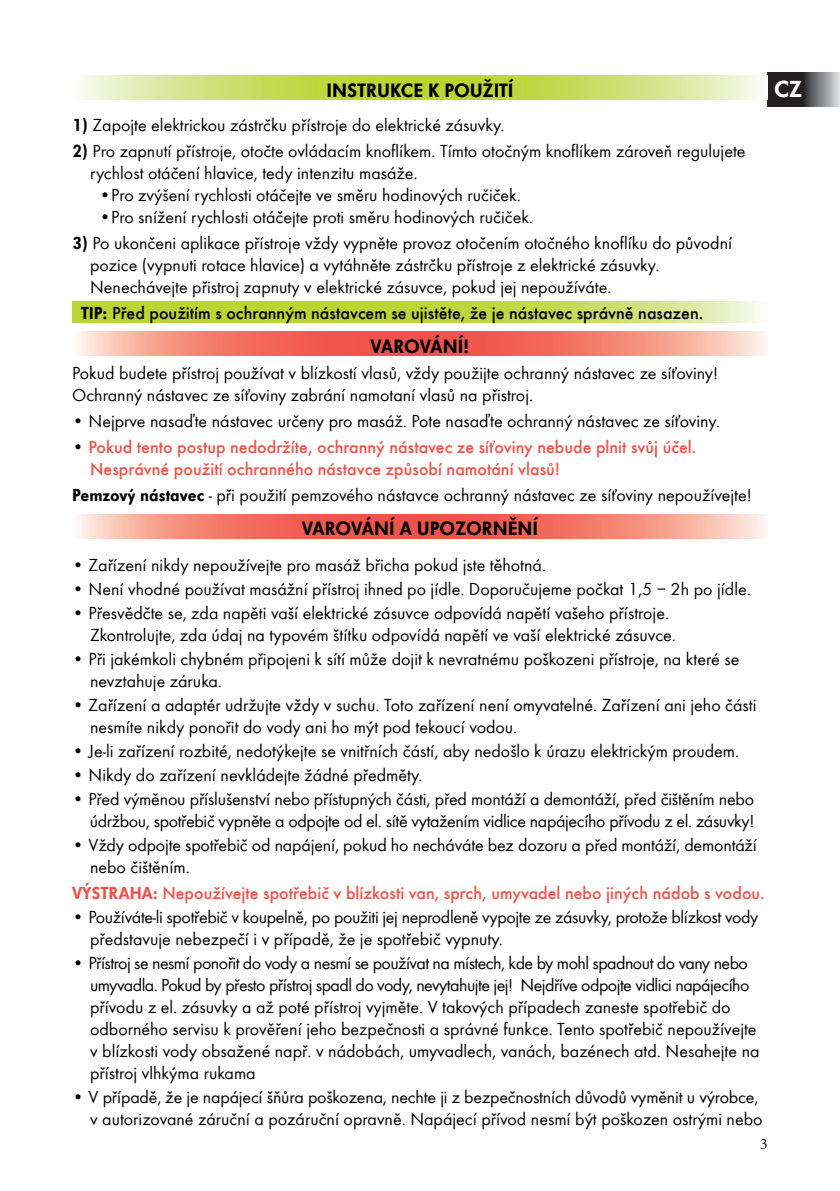
<style>
.page{position:relative;width:840px;height:1191px;background:#fff}
.page>*{position:absolute;margin:0;border:0;box-sizing:border-box;transform-origin:0 0}
.t1{font:800 24px "Futura EFCE";color:#fff}
.t2{font:800 20px "Futura EFCE";color:#000001}
.t3{font:18px/22px "Futura EFCE";color:#000001}
.t4{font:500 18px/22px "Futura EFCE";color:#f05248}
.t5{font:18px/22px "Futura EFCE";letter-spacing:-.02em;color:#000001}
.t6{font:500 18px "Futura EFCE";color:#000001}
.t7{font:16px "Minion Pro";color:#231f20}
.s1{font-weight:800}
.s2{font-weight:400;color:#000001}
</style>
<div class="page">
<img style="left:767px;top:72px;width:72px;height:35px">
<svg style="left:80px;top:75px;width:681px;height:24px;background:#cddf71"></svg>
<svg style="left:72px;top:302px;width:688px;height:21px;background:#c4da52"></svg>
<svg style="left:78px;top:331px;width:688px;height:25px;background:#f48374"></svg>
<svg style="left:78px;top:514px;width:688px;height:25px;background:#f48374"></svg>
<p class="t2" style="left:326px;top:77px;width:188px">INSTRUKCE K POUŽITÍ</p>
<h1 class="t1" style="left:773px;top:73px;width:29px">CZ</h1>
<p class="t3" style="left:72px;top:114px;width:434px"><span class="s1">1)</span> Zapojte elektrickou zástrčku přístroje do elektrické zásuvky.</p>
<p class="t3" style="left:90px;top:140px;width:656px;text-indent:-18px"><span class="s1">2)</span> Pro zapnutí přístroje, otočte ovládacím knoflíkem. Tímto otočným knoflíkem zároveň regulujete rychlost otáčení hlavice, tedy intenzitu masáže.</p>
<p class="t3" style="left:99px;top:184px;width:423px">•Pro zvýšení rychlosti otáčejte ve směru hodinových ručiček.</p>
<p class="t3" style="left:99px;top:206px;width:435px">•Pro snížení rychlosti otáčejte proti směru hodinových ručiček.</p>
<p class="t3" style="left:90px;top:232px;width:643px;text-indent:-18px"><span class="s1">3)</span> Po ukončeni aplikace přístroje vždy vypněte provoz otočením otočného knoflíku do původní pozice (vypnuti rotace hlavice) a vytáhněte zástrčku přístroje z elektrické zásuvky.<br>Nenechávejte přistroj zapnuty v elektrické zásuvce, pokud jej nepoužíváte.</p>
<p class="t6" style="left:81px;top:301px;width:623px"><span class="s1">TIP:</span> Před použitím s ochranným nástavcem se ujistěte, že je nástavec správně nasazen.</p>
<p class="t2" style="left:370px;top:333px;width:100px">VAROVÁNÍ!</p>
<p class="t3" style="left:72px;top:362px;width:647px">Pokud budete přístroj používat v blízkostí vlasů, vždy použijte ochranný nástavec ze síťoviny!<br>Ochranný nástavec ze síťoviny zabrání namotaní vlasů na přistroj.</p>
<p class="t3" style="left:72px;top:410px;width:649px">• Nejprve nasaďte nástavec určeny pro masáž. Pote nasaďte ochranný nástavec ze síťoviny.</p>
<p class="t4" style="left:90px;top:436px;width:607px;text-indent:-18px"><span class="s2">•</span> Pokud tento postup nedodržíte, ochranný nástavec ze síťoviny nebude plnit svůj účel.<br>Nesprávné použití ochranného nástavce způsobí namotání vlasů!</p>
<p class="t3" style="left:72px;top:484px;width:680px"><span class="s1">Pemzový nástavec</span> - při použití pemzového nástavce ochranný nástavec ze síťoviny nepoužívejte!</p>
<p class="t2" style="left:301px;top:515px;width:238px">VAROVÁNÍ A UPOZORNĚNÍ</p>
<p class="t3" style="left:72px;top:554px;width:475px">• Zařízení nikdy nepoužívejte pro masáž břicha pokud jste těhotná.</p>
<p class="t3" style="left:72px;top:578px;width:680px">• Není vhodné používat masážní přístroj ihned po jídle. Doporučujeme počkat 1,5 – 2h po jídle.</p>
<p class="t3" style="left:90px;top:602px;width:587px;text-indent:-18px">• Přesvědčte se, zda napěti vaší elektrické zásuvce odpovídá napětí vašeho přístroje.<br>Zkontrolujte, zda údaj na typovém štítku odpovídá napětí ve vaší elektrické zásuvce.</p>
<p class="t3" style="left:90px;top:648px;width:650px;text-indent:-18px">• Při jakémkoli chybném připojeni k sítí může dojit k nevratnému poškozeni přístroje, na které se nevztahuje záruka.</p>
<p class="t3" style="left:90px;top:694px;width:667px;text-indent:-18px">• Zařízení a adaptér udržujte vždy v suchu. Toto zařízení není omyvatelné. Zařízení ani jeho části nesmíte nikdy ponořit do vody ani ho mýt pod tekoucí vodou.</p>
<p class="t3" style="left:72px;top:740px;width:668px">• Je-li zařízení rozbité, nedotýkejte se vnitřních částí, aby nedošlo k úrazu elektrickým proudem.</p>
<p class="t3" style="left:72px;top:764px;width:352px">• Nikdy do zařízení nevkládejte žádné předměty.</p>
<p class="t3" style="left:72px;top:788px;width:683px;text-align:right">• Před výměnou příslušenství nebo přístupných části, před montáží a demontáží, před čištěním nebo údržbou, spotřebič vypněte a odpojte od el. sítě vytažením vidlice napájecího přívodu z el. zásuvky!</p>
<p class="t3" style="left:90px;top:834px;width:667px;text-indent:-18px">• Vždy odpojte spotřebič od napájení, pokud ho necháváte bez dozoru a před montáží, demontáží nebo čištěním.</p>
<p class="t4" style="left:72px;top:882px;width:693px"><span class="s1">VÝSTRAHA:</span> Nepoužívejte spotřebič v blízkosti van, sprch, umyvadel nebo jiných nádob s vodou.</p>
<p class="t5" style="left:90px;top:906px;width:669px;text-indent:-18px">• Používáte-li spotřebič v koupelně, po použiti jej neprodleně vypojte ze zásuvky, protože blízkost vody představuje nebezpečí i v případě, že je spotřebič vypnuty.</p>
<p class="t3" style="left:90px;top:952px;width:670px;text-indent:-18px">• Přístroj se nesmí ponořit do vody a nesmí se používat na místech, kde by mohl spadnout do vany nebo umyvadla. Pokud by přesto přístroj spadl do vody, nevytahujte jej! Nejdříve odpojte vidlici napájecího přívodu z el. zásuvky a až poté přístroj vyjměte. V takových případech zaneste spotřebič do odborného servisu k prověření jeho bezpečnosti a správné funkce. Tento spotřebič nepoužívejte v blízkosti vody obsažené např. v nádobách, umyvadlech, vanách, bazénech atd. Nesahejte na přístroj vlhkýma rukama</p>
<p class="t3" style="left:72px;top:1085px;width:691px;text-align:right">• V případě, že je napájecí šňůra poškozena, nechte ji z bezpečnostních důvodů vyměnit u výrobce, v autorizované záruční a pozáruční opravně. Napájecí přívod nesmí být poškozen ostrými nebo</p>
<p class="t7" style="left:759px;top:1133px;width:9px">3</p>
</div>
